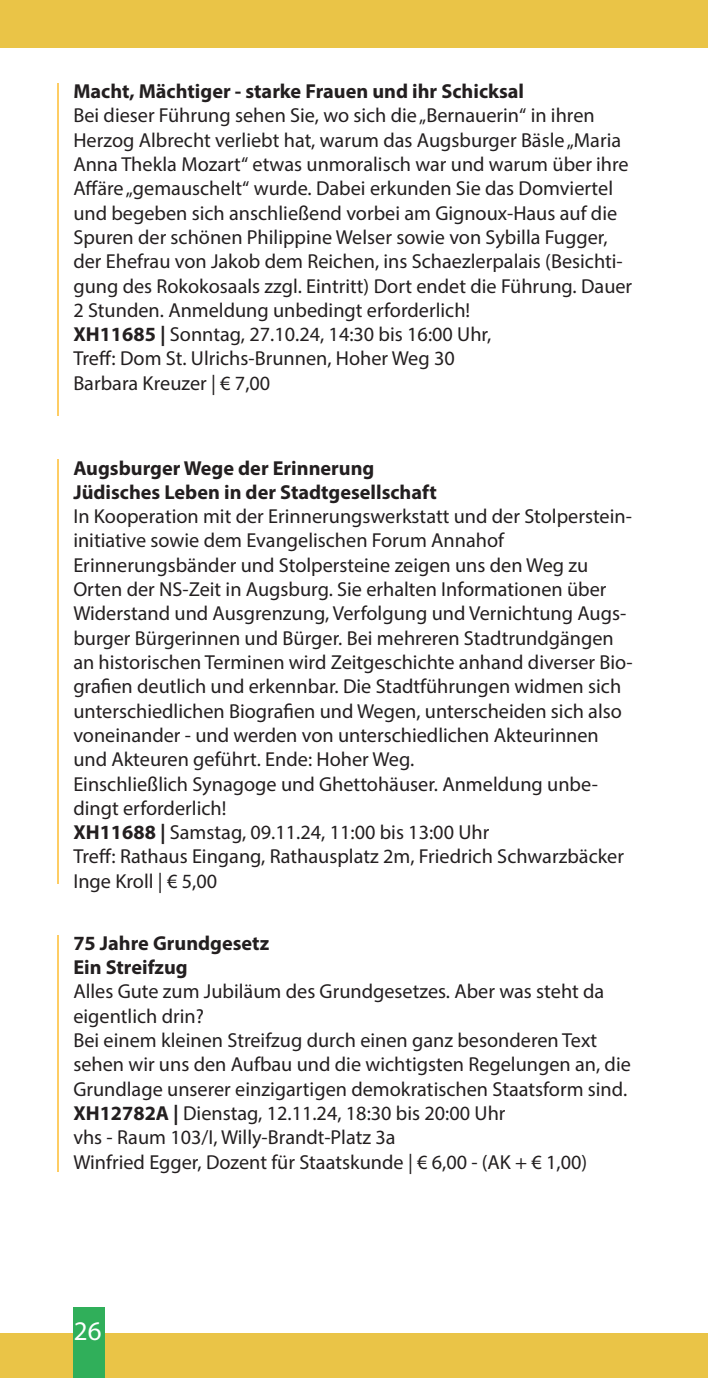
<style>
.page{position:relative;width:708px;height:1378px;background:#fff}
.page>*{position:absolute;margin:0;border:0;box-sizing:border-box;transform-origin:0 0}
.t1{font:27px "Myriad Pro";color:#fff}
.t2{font:20.25px/24.3px "Myriad Pro";color:#231f20}
.t3{font:700 20.25px/24.3px "Myriad Pro";color:#231f20}
.s1{font-weight:700}
</style>
<div class="page">
<hr style="left:57px;top:459px;width:2px;height:425px;background:#fecd64">
<hr style="left:57px;top:83px;width:2px;height:333px;background:#fecd64">
<hr style="left:57px;top:934px;width:2px;height:237px;background:#fecd64">
<div style="left:0;top:1333px;width:708px;height:45px;background:#eac447"></div>
<div style="left:73px;top:1307px;width:32px;height:71px;background:#30af5a"></div>
<div style="left:0;top:0;width:708px;height:48px;background:#eac447"></div>
<p class="t3" style="left:73px;top:78px;width:452px">Macht, Mächtiger - starke Frauen und ihr Schicksal</p>
<p class="t2" style="left:73px;top:103px;width:560px">Bei dieser Führung sehen Sie, wo sich die „Bernauerin“ in ihren Herzog Albrecht verliebt hat, warum das Augsburger Bäsle „Maria Anna Thekla Mozart“ etwas unmoralisch war und warum über ihre Affäre „gemauschelt“ wurde. Dabei erkunden Sie das Domviertel und begeben sich anschließend vorbei am Gignoux-Haus auf die Spuren der schönen Philippine Welser sowie von Sybilla Fugger, der Ehefrau von Jakob dem Reichen, ins Schaezlerpalais (Besichti&shy;gung des Rokokosaals zzgl. Eintritt) Dort endet die Führung. Dauer 2 Stunden. Anmeldung unbedingt erforderlich!<br><span class="s1">XH11685 |</span> Sonntag, 27.10.24, 14:30 bis 16:00 Uhr,<br>Treff: Dom St. Ulrichs-Brunnen, Hoher Weg 30<br>Barbara Kreuzer | € 7,00</p>
<p class="t3" style="left:73px;top:455px;width:365px">Augsburger Wege der Erinnerung<br>Jüdisches Leben in der Stadtgesellschaft</p>
<p class="t2" style="left:73px;top:504px;width:561px">In Kooperation mit der Erinnerungswerkstatt und der Stolperstein&shy;initiative sowie dem Evangelischen Forum Annahof Erinnerungsbänder und Stolpersteine zeigen uns den Weg zu Orten der NS-Zeit in Augsburg. Sie erhalten Informationen über Widerstand und Ausgrenzung, Verfolgung und Vernichtung Augs&shy;burger Bürgerinnen und Bürger. Bei mehreren Stadtrundgängen an historischen Terminen wird Zeitgeschichte anhand diverser Bio&shy;grafien deutlich und erkennbar. Die Stadtführungen widmen sich unterschiedlichen Biografien und Wegen, unterscheiden sich also voneinander - und werden von unterschiedlichen Akteurinnen und Akteuren geführt. Ende: Hoher Weg.<br>Einschließlich Synagoge und Ghettohäuser. Anmeldung unbe&shy;dingt erforderlich!<br><span class="s1">XH11688 |</span> Samstag, 09.11.24, 11:00 bis 13:00 Uhr<br>Treff: Rathaus Eingang, Rathausplatz 2m, Friedrich Schwarzbäcker Inge Kroll | € 5,00</p>
<p class="t3" style="left:73px;top:930px;width:197px">75 Jahre Grundgesetz<br>Ein Streifzug</p>
<p class="t2" style="left:73px;top:979px;width:559px">Alles Gute zum Jubiläum des Grundgesetzes. Aber was steht da eigentlich drin?<br>Bei einem kleinen Streifzug durch einen ganz besonderen Text sehen wir uns den Aufbau und die wichtigsten Regelungen an, die Grundlage unserer einzigartigen demokratischen Staatsform sind.<br><span class="s1">XH12782A |</span> Dienstag, 12.11.24, 18:30 bis 20:00 Uhr<br>vhs - Raum 103/I, Willy-Brandt-Platz 3a<br>Winfried Egger, Dozent für Staatskunde | € 6,00 - (AK + € 1,00)</p>
<h1 class="t1" style="left:74px;top:1314px;width:29px">26</h1>
</div>
